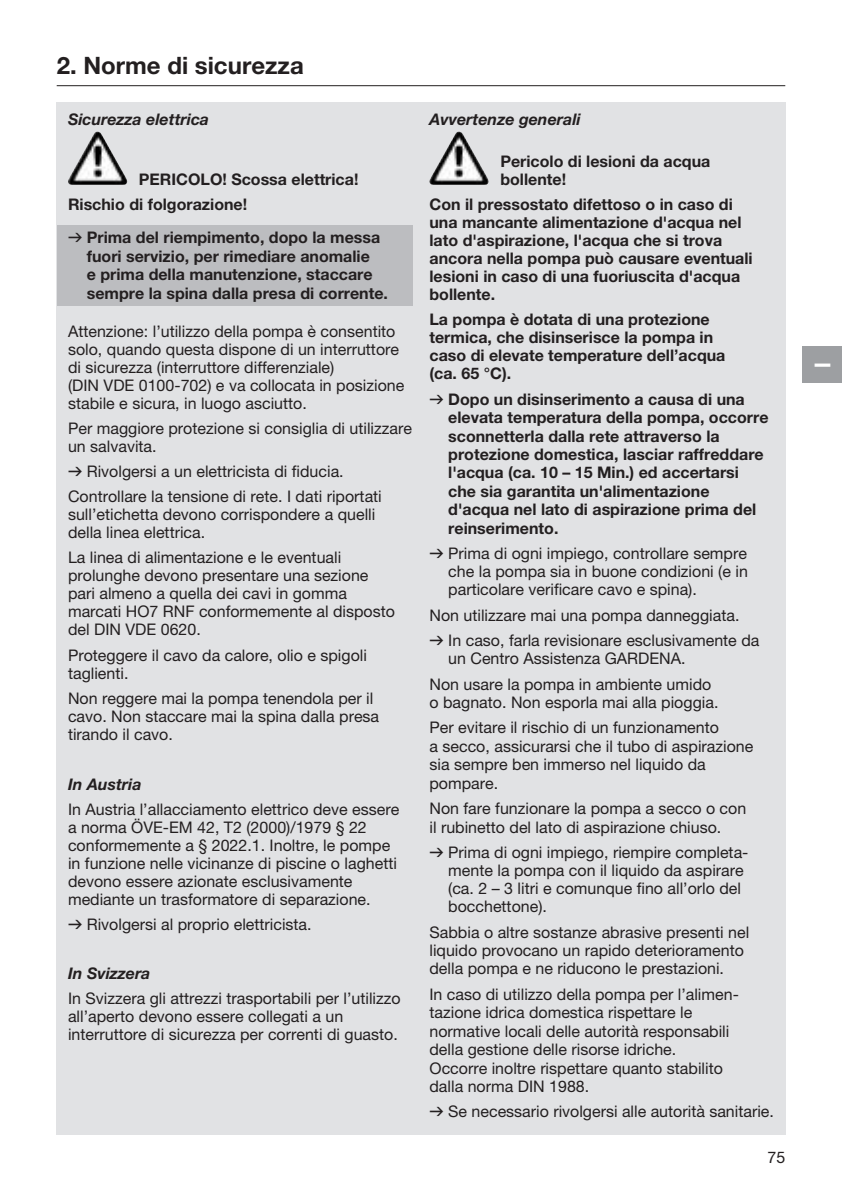
<style>
.page{position:relative;width:842px;height:1191px;background:#fff}
.page>*{position:absolute;margin:0;border:0;box-sizing:border-box;transform-origin:0 0}
.t1{font:700 24px "GARDENA Pro";color:#231f20}
.t2{font:22px "GARDENA Pro Bo Cond";color:#fff}
.t3{font:16px/18px "GARDENA Pro";color:#231f20}
.t4{font:700 16px/18.4px "GARDENA Pro";color:#231f20}
.t5{font:italic 700 16px "GARDENA Pro";color:#231f20}
.s1{font-family:"Formdruck";font-weight:400}
.s2{font-family:"Formdruck"}
</style>
<div class="page">
<hr style="left:57px;top:85px;width:728px;height:1px;background:#231f20">
<div style="left:57px;top:102px;width:728px;height:1032px;background:#e1e2e4"></div>
<img style="left:70px;top:132px;width:26px;height:44px">
<div style="left:57px;top:225px;width:355px;height:81px;background:#bcbdc0"></div>
<img style="left:431px;top:132px;width:27px;height:45px">
<div style="left:802px;top:346px;width:40px;height:37px;background:#9d9fa2"></div>
<h1 class="t1" style="left:57px;top:50px;width:249px">2. Norme di sicurezza</h1>
<p class="t5" style="left:68px;top:109px;width:143px">Sicurezza elettrica</p>
<p class="t4" style="left:68px;top:166px;width:292px;line-height:25px;text-indent:71px">PERICOLO! Scossa elettrica!<br>Rischio di folgorazione!</p>
<p class="t4" style="left:87px;top:228px;width:303px;text-indent:-19px"><span class="s1">v</span> Prima del riempimento, dopo la messa fuori servizio, per rimediare anomalie<br>e prima della manutenzione, staccare sempre la spina dalla presa di corrente.</p>
<p class="t3" style="left:68px;top:322px;width:338px">Attenzione: l’utilizzo della pompa è consentito solo, quando questa dispone di un interruttore di sicurezza (interruttore differenziale)<br>(DIN VDE 0100-702) e va collocata in posizione stabile e sicura, in luogo asciutto.</p>
<p class="t3" style="left:68px;top:419px;width:345px">Per maggiore protezione si consiglia di utilizzare un salvavita.</p>
<p class="t3" style="left:68px;top:459px;width:315px;line-height:25px"><span class="s2">v</span> Rivolgersi a un elettricista di fiducia.<br>Controllare la tensione di rete. I dati riportati</p>
<p class="t3" style="left:68px;top:505px;width:309px">sull’etichetta devono corrispondere a quelli della linea elettrica.</p>
<p class="t3" style="left:68px;top:548px;width:328px">La linea di alimentazione e le eventuali prolunghe devono presentare una sezione pari almeno a quella dei cavi in gomma marcati HO7 RNF conformemente al disposto del DIN VDE 0620.</p>
<p class="t3" style="left:68px;top:645px;width:300px">Proteggere il cavo da calore, olio e spigoli taglienti.</p>
<p class="t3" style="left:68px;top:688px;width:313px">Non reggere mai la pompa tenendola per il cavo. Non staccare mai la spina dalla presa tirando il cavo.</p>
<p class="t5" style="left:68px;top:774px;width:75px">In Austria</p>
<p class="t3" style="left:68px;top:799px;width:333px">In Austria l’allacciamento elettrico deve essere a norma ÖVE-EM 42, T2 (2000)/1979 § 22 conformemente a § 2022.1. Inoltre, le pompe in funzione nelle vicinanze di piscine o laghetti devono essere azionate esclusivamente mediante un trasformatore di separazione.</p>
<p class="t3" style="left:68px;top:915px;width:245px"><span class="s2">v</span> Rivolgersi al proprio elettricista.</p>
<p class="t5" style="left:68px;top:963px;width:84px">In Svizzera</p>
<p class="t3" style="left:68px;top:989px;width:334px">In Svizzera gli attrezzi trasportabili per l’utilizzo all’aperto devono essere collegati a un interruttore di sicurezza per correnti di guasto.</p>
<p class="t5" style="left:429px;top:109px;width:153px">Avvertenze generali</p>
<p class="t4" style="left:500px;top:151px;width:211px">Pericolo di lesioni da acqua bollente!</p>
<p class="t4" style="left:429px;top:195px;width:325px">Con il pressostato difettoso o in caso di una mancante alimentazione d'acqua nel lato d'aspirazione, l'acqua che si trova ancora nella pompa può causare eventuali lesioni in caso di una fuoriuscita d'acqua bollente.</p>
<p class="t4" style="left:429px;top:310px;width:297px">La pompa è dotata di una protezione termica, che disinserisce la pompa in caso di elevate temperature dell’acqua (ca. 65 °C).</p>
<p class="t4" style="left:448px;top:389px;width:322px;text-indent:-19px"><span class="s1">v</span> Dopo un disinserimento a causa di una elevata temperatura della pompa, occorre sconnetterla dalla rete attraverso la protezione domestica, lasciar raffreddare l'acqua (ca. 10 – 15 Min.) ed accertarsi che sia garantita un'alimentazione d'acqua nel lato di aspirazione prima del reinserimento.</p>
<p class="t3" style="left:448px;top:543px;width:301px;text-align:justify;text-indent:-19px"><span class="s2">v</span> Prima di ogni impiego, controllare sempre che la pompa sia in buone condizioni (e in particolare verificare cavo e spina).</p>
<p class="t3" style="left:429px;top:602px;width:331px;line-height:25px">Non utilizzare mai una pompa danneggiata.<br><span class="s2">v</span> In caso, farla revisionare esclusivamente da</p>
<p class="t3" style="left:429px;top:645px;width:283px;line-height:25.4px;text-align:center">un Centro Assistenza GARDENA.<br>Non usare la pompa in ambiente umido</p>
<p class="t3" style="left:429px;top:689px;width:291px;line-height:25.4px">o bagnato. Non esporla mai alla pioggia.<br>Per evitare il rischio di un funzionamento</p>
<p class="t3" style="left:429px;top:736px;width:325px">a secco, assicurarsi che il tubo di aspirazione sia sempre ben immerso nel liquido da pompare.</p>
<p class="t3" style="left:429px;top:799px;width:318px">Non fare funzionare la pompa a secco o con il rubinetto del lato di aspirazione chiuso.</p>
<p class="t3" style="left:448px;top:842px;width:302px;text-indent:-19px"><span class="s2">v</span> Prima di ogni impiego, riempire completa&shy;mente la pompa con il liquido da aspirare (ca. 2 – 3 litri e comunque fino all’orlo del bocchettone).</p>
<p class="t3" style="left:429px;top:922px;width:321px">Sabbia o altre sostanze abrasive presenti nel liquido provocano un rapido deterioramento della pompa e ne riducono le prestazioni.</p>
<p class="t3" style="left:429px;top:984px;width:309px">In caso di utilizzo della pompa per l’alimen&shy;tazione idrica domestica rispettare le normative locali delle autorità responsabili della gestione delle risorse idriche.<br>Occorre inoltre rispettare quanto stabilito dalla norma DIN 1988.</p>
<p class="t3" style="left:429px;top:1102px;width:346px"><span class="s2">v</span> Se necessario rivolgersi alle autorità sanitarie.</p>
<p class="t3" style="left:767px;top:1147px;width:19px">75</p>
<h2 class="t2" style="left:809px;top:367px;width:7px;rotate:-90deg">I</h2>
</div>
